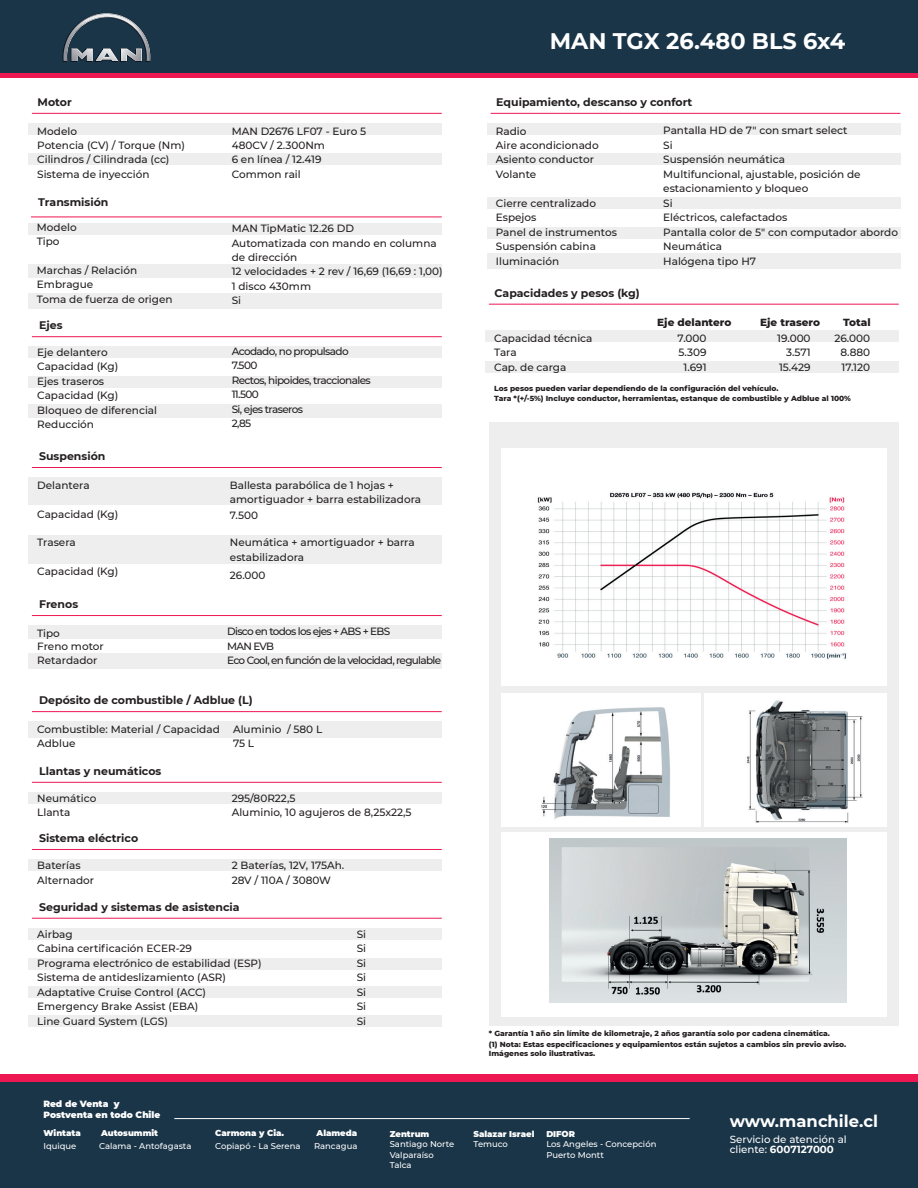
<style>
.page{position:relative;width:918px;height:1188px;background:#fff}
.page>*{position:absolute;margin:0;border:0;box-sizing:border-box;transform-origin:0 0}
.t1{font:700 22.5px "Montserrat";color:#fff}
.t2{font:700 16.5px "Montserrat";color:#fff}
.t3{font:700 10.95px "Montserrat";color:#231f20}
.t4{font:500 10.5px/14.4px "Montserrat";color:#231f20}
.t5{font:500 10.5px/14.4px "Montserrat";letter-spacing:-.055em;color:#231f20}
.t6{font:500 10.5px/14.4px "Montserrat";letter-spacing:-.065em;color:#231f20}
.t7{font:800 10.5px "Montserrat";color:#231f20}
.t8{font:500 10.35px/10.4px "Montserrat";color:#fff}
.t9{font:900 9px/10.9px "Montserrat";color:#fff}
.t10{font:500 8.4px/10.5px "Montserrat";color:#fff}
.t11{font:900 8.4px "Montserrat";color:#fff}
.t12{font:800 7.5px/11.1px "Montserrat";color:#231f20}
.s1{font-weight:700}
</style>
<div class="page">
<div style="left:489px;top:422px;width:410px;height:603px;background:#edeeed"></div>
<div style="left:0;top:0;width:918px;height:74px;background:#1a3548"></div>
<div style="left:0;top:1081px;width:918px;height:107px;background:#1a3548"></div>
<hr style="left:0;top:74px;width:918px;height:4px;background:#ed1751">
<hr style="left:174px;top:1118px;width:516px;height:1px;background:#fff">
<div style="left:0;top:1075px;width:918px;height:7px;background:#ed1751"></div>
<svg style="left:63px;top:13px;width:88px;height:49px"></svg>
<div style="left:29px;top:123px;width:413px;height:12px;background:#edeeed"></div>
<div style="left:29px;top:153px;width:413px;height:12px;background:#edeeed"></div>
<div style="left:29px;top:223px;width:413px;height:12px;background:#edeeed"></div>
<div style="left:29px;top:293px;width:413px;height:15px;background:#edeeed"></div>
<div style="left:29px;top:265px;width:413px;height:13px;background:#edeeed"></div>
<hr style="left:32px;top:113px;width:410px;height:1px;background:#ed1751">
<div style="left:486px;top:361px;width:413px;height:12px;background:#edeeed"></div>
<div style="left:486px;top:331px;width:413px;height:11px;background:#edeeed"></div>
<hr style="left:489px;top:304px;width:410px;height:1px;background:#ed1751">
<div style="left:487px;top:123px;width:413px;height:12px;background:#edeeed"></div>
<div style="left:487px;top:153px;width:413px;height:12px;background:#edeeed"></div>
<div style="left:487px;top:197px;width:413px;height:11px;background:#edeeed"></div>
<div style="left:487px;top:227px;width:413px;height:11px;background:#edeeed"></div>
<div style="left:487px;top:253px;width:413px;height:15px;background:#edeeed"></div>
<hr style="left:491px;top:113px;width:409px;height:1px;background:#ed1751">
<div style="left:29px;top:625px;width:413px;height:13px;background:#edeeed"></div>
<div style="left:29px;top:653px;width:413px;height:15px;background:#edeeed"></div>
<hr style="left:32px;top:615px;width:410px;height:1px;background:#ed1751">
<div style="left:29px;top:721px;width:413px;height:17px;background:#edeeed"></div>
<hr style="left:32px;top:711px;width:410px;height:1px;background:#ed1751">
<div style="left:29px;top:792px;width:413px;height:12px;background:#edeeed"></div>
<hr style="left:32px;top:782px;width:410px;height:1px;background:#ed1751">
<div style="left:29px;top:859px;width:413px;height:12px;background:#edeeed"></div>
<hr style="left:32px;top:849px;width:410px;height:1px;background:#ed1751">
<div style="left:29px;top:928px;width:413px;height:12px;background:#edeeed"></div>
<div style="left:29px;top:958px;width:413px;height:12px;background:#edeeed"></div>
<div style="left:29px;top:987px;width:413px;height:11px;background:#edeeed"></div>
<div style="left:29px;top:1015px;width:413px;height:12px;background:#edeeed"></div>
<hr style="left:32px;top:918px;width:410px;height:1px;background:#ed1751">
<div style="left:29px;top:346px;width:413px;height:12px;background:#edeeed"></div>
<div style="left:29px;top:377px;width:413px;height:11px;background:#edeeed"></div>
<div style="left:29px;top:404px;width:413px;height:13px;background:#edeeed"></div>
<hr style="left:32px;top:336px;width:410px;height:1px;background:#ed1751">
<div style="left:29px;top:477px;width:413px;height:28px;background:#edeeed"></div>
<div style="left:29px;top:535px;width:413px;height:28px;background:#edeeed"></div>
<hr style="left:32px;top:467px;width:410px;height:1px;background:#ed1751">
<hr style="left:31px;top:217px;width:411px;height:1px;background:#ed1751">
<div style="left:501px;top:832px;width:386px;height:185px;background:#fff"></div>
<img style="left:501px;top:694px;width:200px;height:132px">
<img style="left:550px;top:839px;width:297px;height:163px">
<img style="left:704px;top:694px;width:183px;height:132px">
<div style="left:501px;top:449px;width:386px;height:237px;background:#fff"></div>
<img style="left:537px;top:492px;width:309px;height:167px">
<p class="t3" style="left:38px;top:95px;width:36px">Motor</p>
<p class="t4" style="left:37px;top:124px;width:149px">Modelo<br>Potencia (CV) / Torque (Nm)<br>Cilindros / Cilindrada (cc)<br>Sistema de inyección</p>
<p class="t4" style="left:232px;top:124px;width:136px">MAN D2676 LF07 - Euro 5<br>480CV / 2.300Nm<br>6 en línea / 12.419<br>Common rail</p>
<p class="t3" style="left:38px;top:195px;width:72px">Transmisión</p>
<p class="t4" style="left:37px;top:220px;width:41px">Modelo<br>Tipo</p>
<p class="t4" style="left:37px;top:263px;width:137px">Marchas / Relación<br>Embrague<br>Toma de fuerza de origen</p>
<p class="t4" style="left:232px;top:221px;width:213px">MAN TipMatic 12.26 DD<br>Automatizada con mando en columna de dirección<br>12 velocidades + 2 rev / 16,69 (16,69 : 1,00)<br>1 disco 430mm<br>Si</p>
<p class="t3" style="left:39px;top:319px;width:25px">Ejes</p>
<p class="t4" style="left:37px;top:345px;width:121px">Eje delantero<br>Capacidad (Kg)<br>Ejes traseros<br>Capacidad (Kg)<br>Bloqueo de diferencial<br>Reducción</p>
<p class="t5" style="left:232px;top:344px;width:141px">Acodado, no propulsado<br>7.500<br>Rectos, hipoides, traccionales<br>11.500<br>Si, ejes traseros<br>2,85</p>
<p class="t3" style="left:39px;top:450px;width:68px">Suspensión</p>
<p class="t4" style="left:37px;top:478px;width:54px">Delantera</p>
<p class="t4" style="left:37px;top:507px;width:83px">Capacidad (Kg)</p>
<p class="t4" style="left:37px;top:536px;width:40px">Trasera</p>
<p class="t4" style="left:37px;top:564px;width:83px">Capacidad (Kg)</p>
<p class="t4" style="left:230px;top:478px;width:193px">Ballesta parabólica de 1 hojas + amortiguador + barra estabilizadora</p>
<p class="t4" style="left:230px;top:536px;width:186px">Neumática + amortiguador + barra estabilizadora</p>
<p class="t4" style="left:230px;top:508px;width:30px">7.500</p>
<p class="t4" style="left:230px;top:568px;width:37px">26.000</p>
<p class="t3" style="left:39px;top:598px;width:41px">Frenos</p>
<p class="t4" style="left:37px;top:626px;width:68px;line-height:13.5px">Tipo<br>Freno motor<br>Retardador</p>
<p class="t6" style="left:227px;top:624px;width:215px">Disco en todos los ejes + ABS + EBS<br>MAN EVB<br>Eco Cool, en función de la velocidad, regulable</p>
<p class="t3" style="left:39px;top:694px;width:215px">Depósito de combustible / Adblue (L)</p>
<p class="t4" style="left:37px;top:722px;width:184px">Combustible: Material / Capacidad<br>Adblue</p>
<p class="t4" style="left:233px;top:722px;width:91px">Aluminio / 580 L<br>75 L</p>
<p class="t3" style="left:39px;top:764px;width:124px">Llantas y neumáticos</p>
<p class="t4" style="left:37px;top:791px;width:61px">Neumático<br>Llanta</p>
<p class="t4" style="left:232px;top:791px;width:181px">295/80R22,5<br>Aluminio, 10 agujeros de 8,25x22,5</p>
<p class="t3" style="left:39px;top:832px;width:101px">Sistema eléctrico</p>
<p class="t4" style="left:37px;top:858px;width:59px">Baterías<br>Alternador</p>
<p class="t4" style="left:232px;top:858px;width:114px">2 Baterías, 12V, 175Ah.<br>28V / 110A / 3080W</p>
<p class="t3" style="left:39px;top:900px;width:202px">Seguridad y sistemas de asistencia</p>
<p class="t4" style="left:37px;top:927px;width:226px">Airbag<br>Cabina certificación ECER-29<br>Programa electrónico de estabilidad (ESP)<br>Sistema de antideslizamiento (ASR)<br>Adaptative Cruise Control (ACC)<br>Emergency Brake Assist (EBA)<br>Line Guard System (LGS)</p>
<p class="t4" style="left:357px;top:927px;width:11px;text-align:justify">Si Si Si Si Si Si Si</p>
<p class="t9" style="left:43px;top:1099px;width:118px">Red de Venta y<br>Postventa en todo Chile</p>
<p class="t11" style="left:43px;top:1128px;width:39px">Wintata</p>
<p class="t11" style="left:101px;top:1128px;width:58px">Autosummit</p>
<p class="t10" style="left:43px;top:1141px;width:35px">Iquique</p>
<p class="t10" style="left:99px;top:1141px;width:94px">Calama - Antofagasta</p>
<p class="t11" style="left:215px;top:1128px;width:70px">Carmona y Cia.</p>
<p class="t11" style="left:317px;top:1128px;width:42px">Alameda</p>
<p class="t10" style="left:215px;top:1141px;width:87px">Copiapó - La Serena</p>
<p class="t10" style="left:314px;top:1141px;width:45px">Rancagua</p>
<p class="t11" style="left:390px;top:1129px;width:41px">Zentrum</p>
<p class="t10" style="left:390px;top:1139px;width:66px">Santiago Norte<br>Valparaíso<br>Talca</p>
<h1 class="t1" style="left:550px;top:27px;width:297px">MAN TGX 26.480 BLS 6x4</h1>
<p class="t3" style="left:496px;top:95px;width:198px">Equipamiento, descanso y confort</p>
<p class="t4" style="left:496px;top:124px;width:104px">Radio<br>Aire acondicionado<br>Asiento conductor<br>Volante</p>
<p class="t4" style="left:496px;top:196px;width:123px">Cierre centralizado<br>Espejos<br>Panel de instrumentos<br>Suspensión cabina<br>Iluminación</p>
<p class="t4" style="left:663px;top:124px;width:236px">Pantalla HD de 7" con smart select<br>Si<br>Suspensión neumática<br>Multifuncional, ajustable, posición de estacionamiento y bloqueo<br>Si<br>Eléctricos, calefactados<br>Pantalla color de 5" con computador abordo<br>Neumática<br>Halógena tipo H7</p>
<p class="t3" style="left:495px;top:286px;width:147px">Capacidades y pesos (kg)</p>
<p class="t4" style="left:494px;top:331px;width:100px">Capacidad técnica<br>Tara<br>Cap. de carga</p>
<p class="t4" style="left:678px;top:331px;width:30px;text-align:center">7.000<br>5.309<br>1.691</p>
<p class="t4" style="left:777px;top:331px;width:35px;text-align:right">19.000<br>3.571<br>15.429</p>
<p class="t4" style="left:840px;top:331px;width:31px;text-align:justify;text-indent:-6px">26.000<br>8.880<br>17.120</p>
<p class="t12" style="left:494px;top:382px;width:286px">Los pesos pueden variar dependiendo de la configuración del vehículo.</p>
<p class="t7" style="left:657px;top:316px;width:76px">Eje delantero</p>
<p class="t7" style="left:760px;top:316px;width:62px">Eje trasero</p>
<p class="t7" style="left:843px;top:316px;width:29px">Total</p>
<p class="t12" style="left:494px;top:392px;width:358px">Tara *(+/-5%) Incluye conductor, herramientas, estanque de combustible y Adblue al 100%</p>
<p class="t12" style="left:489px;top:1028px;width:359px">* Garantía 1 año sin límite de kilometraje, 2 años garantía solo por cadena cinemática.<br>(1) Nota: Estas especificaciones y equipamientos están sujetos a cambios sin previo aviso.</p>
<p class="t12" style="left:489px;top:1048px;width:108px">Imágenes solo ilustrativas.</p>
<p class="t11" style="left:474px;top:1129px;width:62px">Salazar Israel</p>
<p class="t10" style="left:474px;top:1139px;width:36px">Temuco</p>
<p class="t11" style="left:546px;top:1129px;width:30px">DIFOR</p>
<p class="t10" style="left:546px;top:1139px;width:112px">Los Angeles - Concepción<br>Puerto Montt</p>
<h2 class="t2" style="left:730px;top:1111px;width:150px">www.manchile.cl</h2>
<p class="t8" style="left:730px;top:1134px;width:119px">Servicio de atención al cliente: <span class="s1">6007127000</span></p>
</div>
